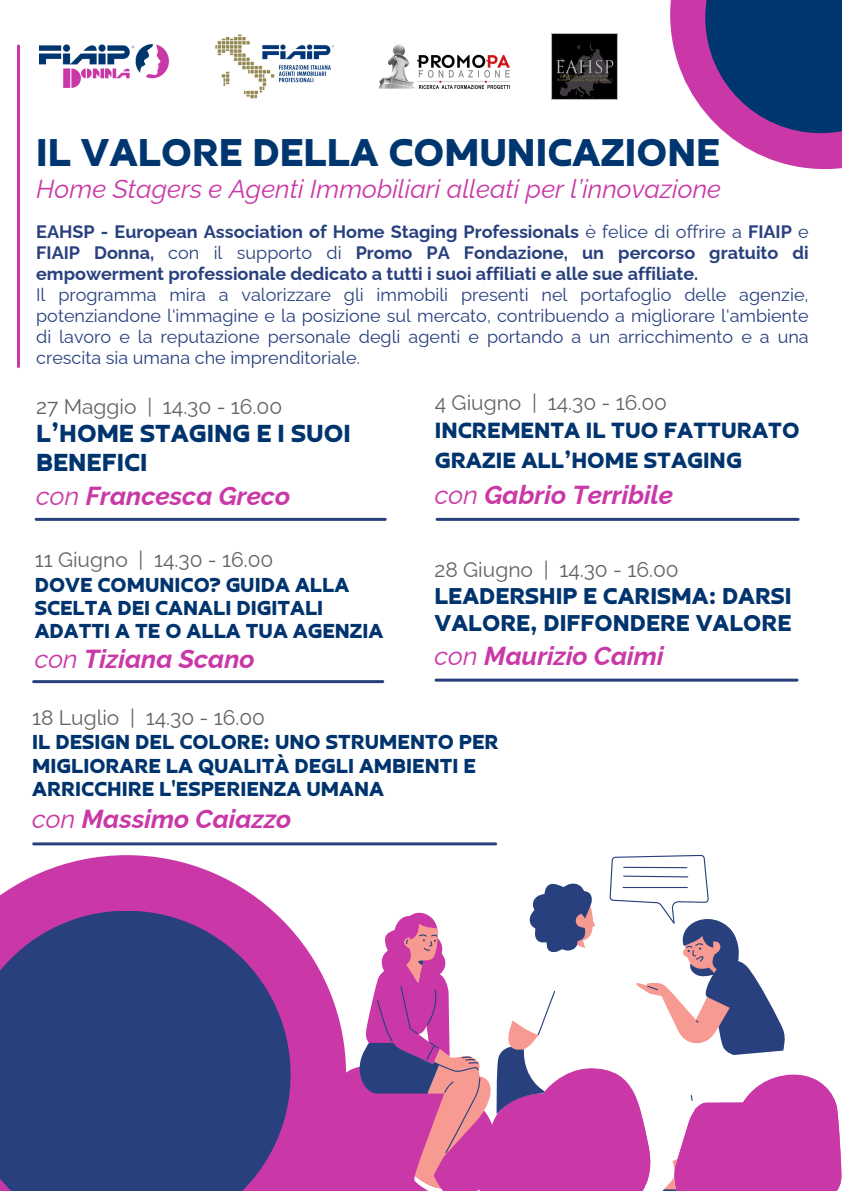
<style>
.page{position:relative;width:842px;height:1191px;background:#fff}
.page>*{position:absolute;margin:0;border:0;box-sizing:border-box;transform-origin:0 0}
.t1{font:700 44px "Croogla 4 F";color:#00366f}
.t2{font:700 28px/28.5px "Croogla 4 F";color:#00346e}
.t3{font:italic 700 26px "Raleway";color:#ca38a7}
.t4{font:italic 26px "Raleway";color:#ca38a7}
.t5{font:700 26px/27px "Croogla 4 F";color:#00346e}
.t6{font:700 25px/30px "Croogla 4 F";color:#00346e}
.t7{font:700 23px/23.2px "Croogla 4 F";color:#00346e}
.t8{font:21px "Raleway";color:#646363}
.t9{font:18px/21px "Raleway";color:#28407e;text-align:justify}
.t10{font:700 18px/21px "Raleway";color:#28407e;text-align:justify}
.s1{font-weight:400}
</style>
<div class="page">
<svg style="left:0;top:855px;width:272px;height:55px;fill:#ca38a7"></svg>
<svg style="left:0;top:910px;width:287px;height:280px;background:#3a3f82"></svg>
<svg style="left:287px;top:925px;width:72px;height:265px;fill:#ca38a7"></svg>
<svg style="left:789px;top:1074px;width:53px;height:116px;background:#d04fb1"></svg>
<svg style="left:359px;top:854px;width:428px;height:336px"></svg>
<svg style="left:670px;top:0;width:172px;height:169px;fill:#ca38a7"></svg>
<svg style="left:705px;top:0;width:137px;height:133px;background:#203878"></svg>
<hr style="left:36px;top:518px;width:349px;height:3px;background:#28407e">
<img style="left:39px;top:45px;width:130px;height:43px">
<hr style="left:17px;top:46px;width:3px;height:320px;background:#ca38a7">
<img style="left:215px;top:34px;width:119px;height:65px">
<img style="left:380px;top:45px;width:130px;height:43px">
<img style="left:551px;top:33px;width:66px;height:66px">
<hr style="left:437px;top:518px;width:361px;height:3px;background:#28407e">
<hr style="left:34px;top:680px;width:349px;height:3px;background:#28407e">
<hr style="left:34px;top:842px;width:462px;height:3px;background:#28407e">
<hr style="left:436px;top:678px;width:361px;height:3px;background:#28407e">
<h1 class="t1" style="left:36px;top:133px;width:685px">IL VALORE DELLA COMUNICAZIONE</h1>
<h3 class="t4" style="left:36px;top:174px;width:686px">Home Stagers e Agenti Immobiliari alleati per l’innovazione</h3>
<p class="t10" style="left:36px;top:221px;width:774px">EAHSP - European Association of Home Staging Professionals <span class="s1">è felice di offrire a</span> FIAIP <span class="s1">e </span>FIAIP Donna, <span class="s1">con il supporto di</span> Promo PA Fondazione, un percorso gratuito di empowerment professionale dedicato a tutti i suoi affiliati e alle sue affiliate.</p>
<p class="t9" style="left:36px;top:284px;width:774px">Il programma mira a valorizzare gli immobili presenti nel portafoglio delle agenzie, potenziandone l'immagine e la posizione sul mercato, contribuendo a migliorare l'ambiente di lavoro e la reputazione personale degli agenti e portando a un arricchimento e a una crescita sia umana che imprenditoriale.</p>
<p class="t8" style="left:36px;top:394px;width:248px">27 Maggio | 14.30 - 16.00</p>
<h2 class="t2" style="left:36px;top:421px;width:316px">L’HOME STAGING E I SUOI<br>BENEFICI</h2>
<h3 class="t3" style="left:36px;top:481px;width:256px"><span class="s1">con</span> Francesca Greco</h3>
<p class="t8" style="left:435px;top:390px;width:234px">4 Giugno | 14.30 - 16.00</p>
<h3 class="t6" style="left:435px;top:416px;width:366px">INCREMENTA IL TUO FATTURATO<br>GRAZIE ALL’HOME STAGING</h3>
<h3 class="t3" style="left:435px;top:479px;width:240px"><span class="s1">con</span> Gabrio Terribile</h3>
<p class="t8" style="left:35px;top:547px;width:240px">11 Giugno | 14.30 - 16.00</p>
<p class="t7" style="left:35px;top:574px;width:350px">DOVE COMUNICO? GUIDA ALLA<br>SCELTA DEI CANALI DIGITALI<br>ADATTI A TE O ALLA TUA AGENZIA</p>
<h3 class="t3" style="left:35px;top:643px;width:222px"><span class="s1">con</span> Tiziana Scano</h3>
<p class="t8" style="left:32px;top:705px;width:234px">18 Luglio | 14.30 - 16.00</p>
<p class="t7" style="left:32px;top:732px;width:468px">IL DESIGN DEL COLORE: UNO STRUMENTO PER<br>MIGLIORARE LA QUALITÀ DEGLI AMBIENTI E<br>ARRICCHIRE L'ESPERIENZA UMANA</p>
<h3 class="t3" style="left:32px;top:803px;width:261px"><span class="s1">con</span> Massimo Caiazzo</h3>
<p class="t8" style="left:434px;top:557px;width:246px">28 Giugno | 14.30 - 16.00</p>
<h3 class="t5" style="left:434px;top:584px;width:359px">LEADERSHIP E CARISMA: DARSI<br>VALORE, DIFFONDERE VALORE</h3>
<h3 class="t3" style="left:434px;top:640px;width:231px"><span class="s1">con</span> Maurizio Caimi</h3>
</div>
